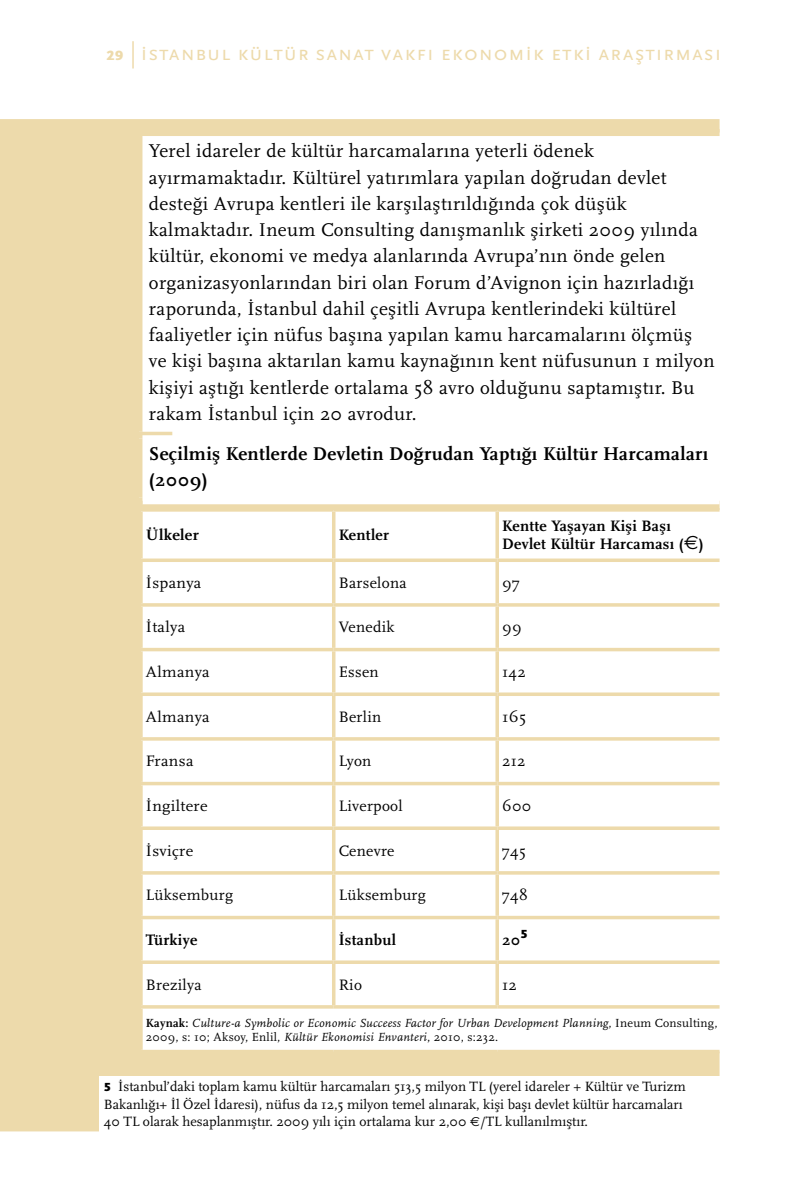
<style>
.page{position:relative;width:794px;height:1191px;background:#fff}
.page>*{position:absolute;margin:0;border:0;box-sizing:border-box;transform-origin:0 0}
.t1{font:21.18px "Scala Sans Pro";letter-spacing:.04em;color:#eddaab}
.t2{font:19.25px/26.2px "Scala";letter-spacing:.02em;color:#000}
.t3{font:700 19.25px/26.2px "Scala";letter-spacing:.02em;color:#000}
.t4{font:15.75px "Scala";letter-spacing:.02em;color:#000}
.t5{font:700 15.75px/18.4px "Scala";letter-spacing:.02em;color:#000}
.t6{font:15.75px "Scala";letter-spacing:.02em;color:#000;scale:1.04 1}
.t7{font:700 15.75px "Scala";letter-spacing:.02em;color:#000;scale:1.04 1}
.t8{font:14px/17.5px "Scala";color:#000}
.t9{font:italic 12.25px/14px "Scala";letter-spacing:.02em;color:#000}
.s1{font-weight:900;font-size:14px}
.s2{font-family:"Euro Sans Std";font-weight:400;font-size:19.25px}
.s3{font-weight:700;font-style:normal}
.s4{font-style:normal}
.s5{font-family:"Scala Sans Pro";font-weight:900;font-size:12.25px}
.s6{font-family:"Euro Sans Std";font-size:13.12px}
</style>
<div class="page">
<hr style="left:132px;top:41px;width:2px;height:27px;background:#eddaab">
<div style="left:1px;top:120px;width:717px;height:1010px;background:#eddaab"></div>
<div style="left:143px;top:510px;width:577px;height:541px;background:#fff"></div>
<svg style="left:141px;top:511px;width:2px;height:47px"></svg>
<hr style="left:139px;top:508px;width:195px;height:3px;background:#eddaab">
<hr style="left:332px;top:511px;width:3px;height:47px;background:#eddaab">
<hr style="left:334px;top:508px;width:163px;height:3px;background:#eddaab">
<svg style="left:495px;top:511px;width:4px;height:47px"></svg>
<hr style="left:497px;top:508px;width:222px;height:3px;background:#eddaab">
<svg style="left:142px;top:562px;width:1px;height:41px"></svg>
<svg style="left:141px;top:558px;width:193px;height:4px"></svg>
<hr style="left:332px;top:562px;width:3px;height:41px;background:#eddaab">
<svg style="left:334px;top:558px;width:163px;height:4px"></svg>
<svg style="left:495px;top:562px;width:4px;height:41px"></svg>
<svg style="left:497px;top:558px;width:222px;height:4px"></svg>
<svg style="left:141px;top:606px;width:2px;height:42px"></svg>
<svg style="left:141px;top:651px;width:2px;height:41px"></svg>
<svg style="left:142px;top:696px;width:1px;height:41px"></svg>
<svg style="left:141px;top:740px;width:2px;height:42px"></svg>
<svg style="left:141px;top:785px;width:2px;height:41px"></svg>
<svg style="left:142px;top:830px;width:1px;height:41px"></svg>
<svg style="left:141px;top:874px;width:2px;height:41px"></svg>
<svg style="left:141px;top:919px;width:2px;height:41px"></svg>
<svg style="left:142px;top:964px;width:1px;height:41px"></svg>
<svg style="left:141px;top:1008px;width:2px;height:41px"></svg>
<hr style="left:139px;top:603px;width:195px;height:3px;background:#eddaab">
<hr style="left:139px;top:648px;width:195px;height:3px;background:#eddaab">
<svg style="left:141px;top:692px;width:193px;height:4px"></svg>
<hr style="left:139px;top:737px;width:195px;height:3px;background:#eddaab">
<hr style="left:139px;top:782px;width:195px;height:3px;background:#eddaab">
<svg style="left:141px;top:826px;width:193px;height:4px"></svg>
<hr style="left:139px;top:871px;width:195px;height:3px;background:#eddaab">
<svg style="left:141px;top:915px;width:193px;height:4px"></svg>
<svg style="left:141px;top:960px;width:193px;height:4px"></svg>
<hr style="left:139px;top:1005px;width:195px;height:3px;background:#eddaab">
<svg style="left:141px;top:1049px;width:193px;height:2px"></svg>
<svg style="left:334px;top:1049px;width:163px;height:2px"></svg>
<svg style="left:497px;top:1049px;width:222px;height:4px"></svg>
<hr style="left:332px;top:606px;width:3px;height:42px;background:#eddaab">
<hr style="left:332px;top:651px;width:3px;height:41px;background:#eddaab">
<hr style="left:332px;top:696px;width:3px;height:41px;background:#eddaab">
<hr style="left:332px;top:740px;width:3px;height:42px;background:#eddaab">
<hr style="left:332px;top:785px;width:3px;height:41px;background:#eddaab">
<hr style="left:332px;top:830px;width:3px;height:41px;background:#eddaab">
<hr style="left:332px;top:874px;width:3px;height:41px;background:#eddaab">
<hr style="left:332px;top:919px;width:3px;height:41px;background:#eddaab">
<hr style="left:332px;top:964px;width:3px;height:41px;background:#eddaab">
<hr style="left:334px;top:603px;width:163px;height:3px;background:#eddaab">
<hr style="left:334px;top:648px;width:163px;height:3px;background:#eddaab">
<svg style="left:334px;top:692px;width:163px;height:4px"></svg>
<hr style="left:334px;top:737px;width:163px;height:3px;background:#eddaab">
<hr style="left:334px;top:782px;width:163px;height:3px;background:#eddaab">
<svg style="left:334px;top:826px;width:163px;height:4px"></svg>
<hr style="left:334px;top:871px;width:163px;height:3px;background:#eddaab">
<svg style="left:334px;top:915px;width:163px;height:4px"></svg>
<svg style="left:334px;top:960px;width:163px;height:4px"></svg>
<hr style="left:334px;top:1005px;width:163px;height:3px;background:#eddaab">
<svg style="left:495px;top:606px;width:4px;height:42px"></svg>
<svg style="left:495px;top:651px;width:4px;height:41px"></svg>
<svg style="left:495px;top:696px;width:4px;height:41px"></svg>
<svg style="left:495px;top:740px;width:4px;height:42px"></svg>
<svg style="left:495px;top:785px;width:4px;height:41px"></svg>
<svg style="left:495px;top:830px;width:4px;height:41px"></svg>
<svg style="left:495px;top:874px;width:4px;height:41px"></svg>
<svg style="left:495px;top:919px;width:4px;height:41px"></svg>
<svg style="left:495px;top:964px;width:4px;height:41px"></svg>
<hr style="left:497px;top:603px;width:222px;height:3px;background:#eddaab">
<hr style="left:497px;top:648px;width:222px;height:3px;background:#eddaab">
<svg style="left:497px;top:692px;width:222px;height:4px"></svg>
<hr style="left:497px;top:737px;width:222px;height:3px;background:#eddaab">
<hr style="left:497px;top:782px;width:222px;height:3px;background:#eddaab">
<svg style="left:497px;top:826px;width:222px;height:4px"></svg>
<hr style="left:497px;top:871px;width:222px;height:3px;background:#eddaab">
<svg style="left:497px;top:915px;width:222px;height:4px"></svg>
<svg style="left:497px;top:960px;width:222px;height:4px"></svg>
<hr style="left:497px;top:1005px;width:222px;height:3px;background:#eddaab">
<div style="left:142px;top:132px;width:578px;height:365px;background:#fff"></div>
<div style="left:139px;top:129px;width:580px;height:7px;background:#eddaab"></div>
<div style="left:142px;top:431px;width:577px;height:7px;background:#fff"></div>
<div style="left:142px;top:497px;width:577px;height:7px;background:#fff"></div>
<div style="left:99px;top:1075px;width:620px;height:56px;background:#fff"></div>
<hr style="left:99px;top:432px;width:73px;height:3px;background:#eddaab">
<p class="t1" style="left:106px;top:40px;width:616px"><span class="s1">29</span> istanbul kültür sanat vakfı ekonomik etki araştırması</p>
<p class="t2" style="left:149px;top:138px;width:567px">Yerel idareler de kültür harcamalarına yeterli ödenek ayırmamaktadır. Kültürel yatırımlara yapılan doğrudan devlet desteği Avrupa kentleri ile karşılaştırıldığında çok düşük kalmaktadır. Ineum Consulting danışmanlık şirketi 2009 yılında kültür, ekonomi ve medya alanlarında Avrupa’nın önde gelen organizasyonlarından biri olan Forum d’Avignon için hazırladığı raporunda, İstanbul dahil çeşitli Avrupa kentlerindeki kültürel faaliyetler için nüfus başına yapılan kamu harcamalarını ölçmüş ve kişi başına aktarılan kamu kaynağının kent nüfusunun 1 milyon kişiyi aştığı kentlerde ortalama 58 avro olduğunu saptamıştır. Bu rakam İstanbul için 20 avrodur.</p>
<p class="t3" style="left:149px;top:440px;width:561px">Seçilmiş Kentlerde Devletin Doğrudan Yaptığı Kültür Harcamaları (2009)</p>
<p class="t7" style="left:146px;top:526px;width:53px">Ülkeler</p>
<p class="t5" style="left:339px;top:526px;width:52px">Kentler</p>
<p class="t5" style="left:502px;top:517px;width:203px">Kentte Yaşayan Kişi Başı<br>Devlet Kültür Harcaması (<span class="s2">€</span>)</p>
<p class="t6" style="left:146px;top:574px;width:55px">İspanya</p>
<p class="t4" style="left:339px;top:574px;width:70px">Barselona</p>
<p class="t4" style="left:502px;top:574px;width:19px">97</p>
<p class="t6" style="left:146px;top:618px;width:39px">İtalya</p>
<p class="t4" style="left:339px;top:618px;width:57px">Venedik</p>
<p class="t4" style="left:502px;top:618px;width:21px">99</p>
<p class="t6" style="left:146px;top:663px;width:63px">Almanya</p>
<p class="t4" style="left:339px;top:663px;width:42px">Essen</p>
<p class="t4" style="left:502px;top:663px;width:25px">142</p>
<p class="t6" style="left:146px;top:708px;width:63px">Almanya</p>
<p class="t4" style="left:339px;top:708px;width:44px">Berlin</p>
<p class="t6" style="left:502px;top:708px;width:25px">165</p>
<p class="t6" style="left:146px;top:752px;width:47px">Fransa</p>
<p class="t4" style="left:339px;top:752px;width:34px">Lyon</p>
<p class="t4" style="left:502px;top:752px;width:25px">212</p>
<p class="t6" style="left:146px;top:797px;width:61px">İngiltere</p>
<p class="t4" style="left:339px;top:797px;width:66px">Liverpool</p>
<p class="t4" style="left:502px;top:797px;width:31px">600</p>
<p class="t6" style="left:146px;top:842px;width:47px">İsviçre</p>
<p class="t4" style="left:339px;top:842px;width:57px">Cenevre</p>
<p class="t4" style="left:502px;top:842px;width:25px">745</p>
<p class="t4" style="left:146px;top:886px;width:89px">Lüksemburg</p>
<p class="t4" style="left:339px;top:886px;width:89px">Lüksemburg</p>
<p class="t4" style="left:502px;top:886px;width:27px">748</p>
<p class="t5" style="left:146px;top:931px;width:53px">Türkiye</p>
<p class="t5" style="left:339px;top:931px;width:59px">İstanbul</p>
<p class="t5" style="left:502px;top:931px;width:27px">20<sup>5</sup></p>
<p class="t4" style="left:146px;top:976px;width:57px">Brezilya</p>
<p class="t4" style="left:339px;top:976px;width:25px">Rio</p>
<p class="t4" style="left:502px;top:976px;width:16px">12</p>
<p class="t9" style="left:146px;top:1016px;width:573px"><span class="s3">Kaynak:</span> Culture-a Symbolic or Economic Succeess Factor for Urban Development Planning<span class="s4">, Ineum Consulting,<br>2009, s: 10; Aksoy, Enlil,</span> Kültür Ekonomisi Envanteri<span class="s4">, 2010, s:232.</span></p>
<p class="t8" style="left:104px;top:1078px;width:583px"><span class="s5">5</span> İstanbul’daki toplam kamu kültür harcamaları 513,5 milyon TL (yerel idareler + Kültür ve Turizm<br>Bakanlığı+ İl Özel İdaresi), nüfus da 12,5 milyon temel alınarak, kişi başı devlet kültür harcamaları<br>40 TL olarak hesaplanmıştır. 2009 yılı için ortalama kur 2,00 <span class="s6">€</span>/TL kullanılmıştır.</p>
</div>
